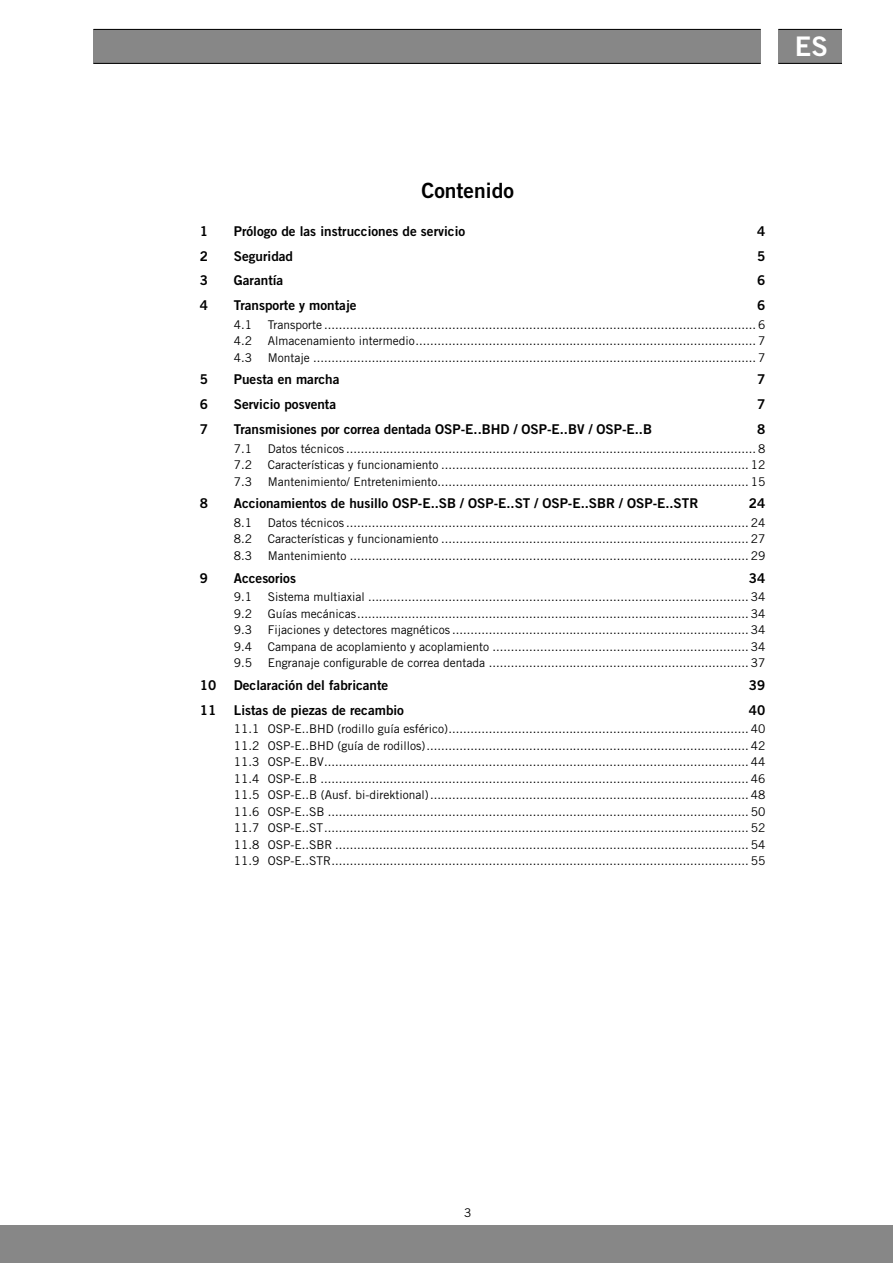
<style>
.page{position:relative;width:893px;height:1263px;background:#fff}
.page>*{position:absolute;margin:0;border:0;box-sizing:border-box;transform-origin:0 0}
.t1{font:27px "Trade Gothic Bold Two";color:#fff}
.t2{font:21px "Trade Gothic Bold Two";color:#000}
.t3{font:13.5px "Trade Gothic Bold Two";color:#000}
.t4{font:12px/16.5px "Trade Gothic";color:#000;text-align:justify}
</style>
<div class="page">
<div style="left:779px;top:30px;width:63px;height:34px;background:#878787"></div>
<div style="left:94px;top:30px;width:667px;height:34px;background:#878787"></div>
<hr style="left:94px;top:29px;width:667px;height:1px;background:#000">
<hr style="left:94px;top:63px;width:667px;height:1px;background:#000">
<hr style="left:778px;top:29px;width:64px;height:1px;background:#000">
<hr style="left:778px;top:63px;width:64px;height:1px;background:#000">
<div style="left:0;top:1225px;width:893px;height:38px;background:#878787"></div>
<h1 class="t1" style="left:795px;top:30px;width:34px">ES</h1>
<h2 class="t2" style="left:422px;top:178px;width:94px">Contenido</h2>
<p class="t3" style="left:200px;top:223px;width:10px">1</p>
<p class="t3" style="left:234px;top:223px;width:233px">Prólogo de las instrucciones de servicio</p>
<p class="t3" style="left:757px;top:223px;width:10px">4</p>
<p class="t3" style="left:200px;top:247px;width:10px">2</p>
<p class="t3" style="left:234px;top:247px;width:61px">Seguridad</p>
<p class="t3" style="left:757px;top:247px;width:10px">5</p>
<p class="t3" style="left:200px;top:272px;width:10px">3</p>
<p class="t3" style="left:234px;top:272px;width:51px">Garantía</p>
<p class="t3" style="left:757px;top:272px;width:10px">6</p>
<p class="t3" style="left:200px;top:297px;width:10px">4</p>
<p class="t3" style="left:234px;top:297px;width:124px">Transporte y montaje</p>
<p class="t3" style="left:757px;top:297px;width:10px">6</p>
<p class="t4" style="left:234px;top:316px;width:20px">4.1</p>
<p class="t4" style="left:268px;top:316px;width:499px">Transporte ...................................................................................................................... 6</p>
<p class="t4" style="left:234px;top:333px;width:20px">4.2</p>
<p class="t4" style="left:268px;top:333px;width:499px">Almacenamiento intermedio............................................................................................. 7</p>
<p class="t4" style="left:234px;top:349px;width:20px">4.3</p>
<p class="t4" style="left:268px;top:349px;width:499px">Montaje ......................................................................................................................... 7</p>
<p class="t3" style="left:200px;top:371px;width:10px">5</p>
<p class="t3" style="left:234px;top:371px;width:107px">Puesta en marcha</p>
<p class="t3" style="left:757px;top:371px;width:10px">7</p>
<p class="t3" style="left:200px;top:396px;width:10px">6</p>
<p class="t3" style="left:234px;top:396px;width:104px">Servicio posventa</p>
<p class="t3" style="left:757px;top:396px;width:10px">7</p>
<p class="t3" style="left:200px;top:421px;width:10px">7</p>
<p class="t3" style="left:234px;top:421px;width:420px">Transmisiones por correa dentada OSP-E..BHD / OSP-E..BV / OSP-E..B</p>
<p class="t3" style="left:757px;top:421px;width:10px">8</p>
<p class="t4" style="left:234px;top:440px;width:20px">7.1</p>
<p class="t4" style="left:268px;top:440px;width:499px">Datos técnicos ................................................................................................................ 8</p>
<p class="t4" style="left:234px;top:456px;width:20px">7.2</p>
<p class="t4" style="left:268px;top:456px;width:499px">Características y funcionamiento .................................................................................... 12</p>
<p class="t4" style="left:234px;top:473px;width:20px">7.3</p>
<p class="t4" style="left:268px;top:473px;width:499px">Mantenimiento/ Entretenimiento..................................................................................... 15</p>
<p class="t3" style="left:200px;top:495px;width:10px">8</p>
<p class="t3" style="left:234px;top:495px;width:466px">Accionamientos de husillo OSP-E..SB / OSP-E..ST / OSP-E..SBR / OSP-E..STR</p>
<p class="t3" style="left:749px;top:495px;width:18px">24</p>
<p class="t4" style="left:234px;top:514px;width:20px">8.1</p>
<p class="t4" style="left:268px;top:514px;width:499px">Datos técnicos .............................................................................................................. 24</p>
<p class="t4" style="left:234px;top:531px;width:20px">8.2</p>
<p class="t4" style="left:268px;top:531px;width:499px">Características y funcionamiento .................................................................................... 27</p>
<p class="t4" style="left:234px;top:547px;width:20px">8.3</p>
<p class="t4" style="left:268px;top:547px;width:499px">Mantenimiento ............................................................................................................. 29</p>
<p class="t3" style="left:200px;top:569px;width:10px">9</p>
<p class="t3" style="left:234px;top:569px;width:64px">Accesorios</p>
<p class="t3" style="left:749px;top:569px;width:18px">34</p>
<p class="t4" style="left:234px;top:588px;width:20px">9.1</p>
<p class="t4" style="left:268px;top:588px;width:499px">Sistema multiaxial ........................................................................................................ 34</p>
<p class="t4" style="left:234px;top:605px;width:20px">9.2</p>
<p class="t4" style="left:268px;top:605px;width:499px">Guías mecánicas........................................................................................................... 34</p>
<p class="t4" style="left:234px;top:621px;width:20px">9.3</p>
<p class="t4" style="left:268px;top:621px;width:499px">Fijaciones y detectores magnéticos ................................................................................. 34</p>
<p class="t4" style="left:234px;top:638px;width:20px">9.4</p>
<p class="t4" style="left:268px;top:638px;width:499px">Campana de acoplamiento y acoplamiento ...................................................................... 34</p>
<p class="t4" style="left:234px;top:654px;width:20px">9.5</p>
<p class="t4" style="left:268px;top:654px;width:499px">Engranaje configurable de correa dentada ....................................................................... 37</p>
<p class="t3" style="left:200px;top:676px;width:18px">10</p>
<p class="t3" style="left:234px;top:676px;width:156px">Declaración del fabricante</p>
<p class="t3" style="left:749px;top:676px;width:18px">39</p>
<p class="t3" style="left:200px;top:701px;width:18px">11</p>
<p class="t3" style="left:234px;top:701px;width:172px">Listas de piezas de recambio</p>
<p class="t3" style="left:749px;top:701px;width:18px">40</p>
<p class="t4" style="left:234px;top:720px;width:533px">11.1 OSP-E..BHD (rodillo guía esférico).................................................................................. 40<br>11.2 OSP-E..BHD (guía de rodillos)........................................................................................ 42<br>11.3 OSP-E..BV.................................................................................................................... 44<br>11.4 OSP-E..B ..................................................................................................................... 46<br>11.5 OSP-E..B (Ausf. bi-direktional)....................................................................................... 48<br>11.6 OSP-E..SB ................................................................................................................... 50<br>11.7 OSP-E..ST.................................................................................................................... 52<br>11.8 OSP-E..SBR ................................................................................................................. 54<br>11.9 OSP-E..STR.................................................................................................................. 55</p>
<p class="t4" style="left:464px;top:1204px;width:9px">3</p>
</div>
